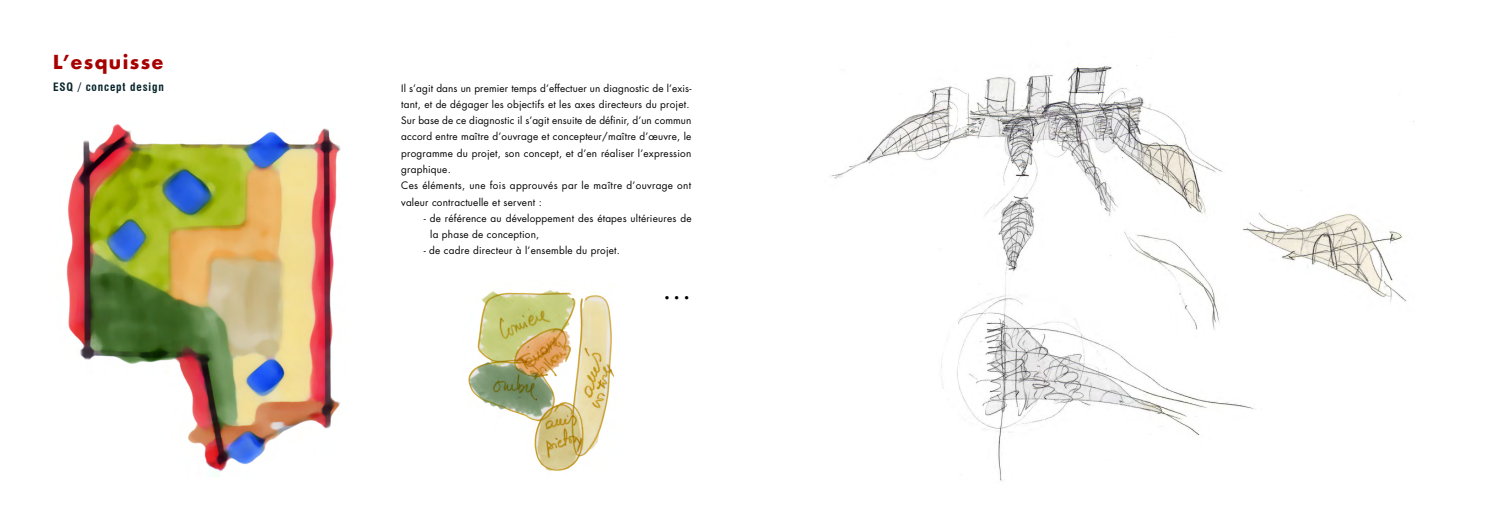
<style>
.page{position:relative;width:1489px;height:527px;background:#fff}
.page>*{position:absolute;margin:0;border:0;box-sizing:border-box;transform-origin:0 0}
.t1{font:30px "Futura Std";color:#000}
.t2{font:700 18.75px "Futura Std";letter-spacing:.075em;color:#a60000}
.t3{font:700 condensed 11.25px "Swiss 721 BT";letter-spacing:.075em;color:#062329}
.t4{font:10px/16.2px "Futura Std";letter-spacing:.02em;color:#000}
</style>
<div class="page">
<img style="left:66px;top:124px;width:275px;height:352px">
<img style="left:468px;top:290px;width:146px;height:181px">
<img style="left:831px;top:44px;width:583px;height:437px">
<h2 class="t2" style="left:53px;top:49px;width:112px">L’esquisse</h2>
<p class="t3" style="left:53px;top:80px;width:112px">ESQ / concept design</p>
<p class="t4" style="left:401px;top:80px;width:292px">Il s’agit dans un premier temps d’effectuer un diagnostic de l’exis&shy;tant, et de dégager les objectifs et les axes directeurs du projet.<br>Sur base de ce diagnostic il s’agit ensuite de définir, d’un commun accord entre maître d’ouvrage et concepteur/maître d’œuvre, le programme du projet, son concept, et d’en réaliser l’expression graphique.<br>Ces éléments, une fois approuvés par le maître d’ouvrage ont valeur contractuelle et servent :</p>
<p class="t4" style="left:430px;top:210px;width:263px;text-indent:-7px">- de référence au développement des étapes ultérieures de la phase de conception,</p>
<p class="t4" style="left:423px;top:242px;width:198px">- de cadre directeur à l’ensemble du projet.</p>
<h1 class="t1" style="left:662px;top:269px;width:30px">...</h1>
</div>
